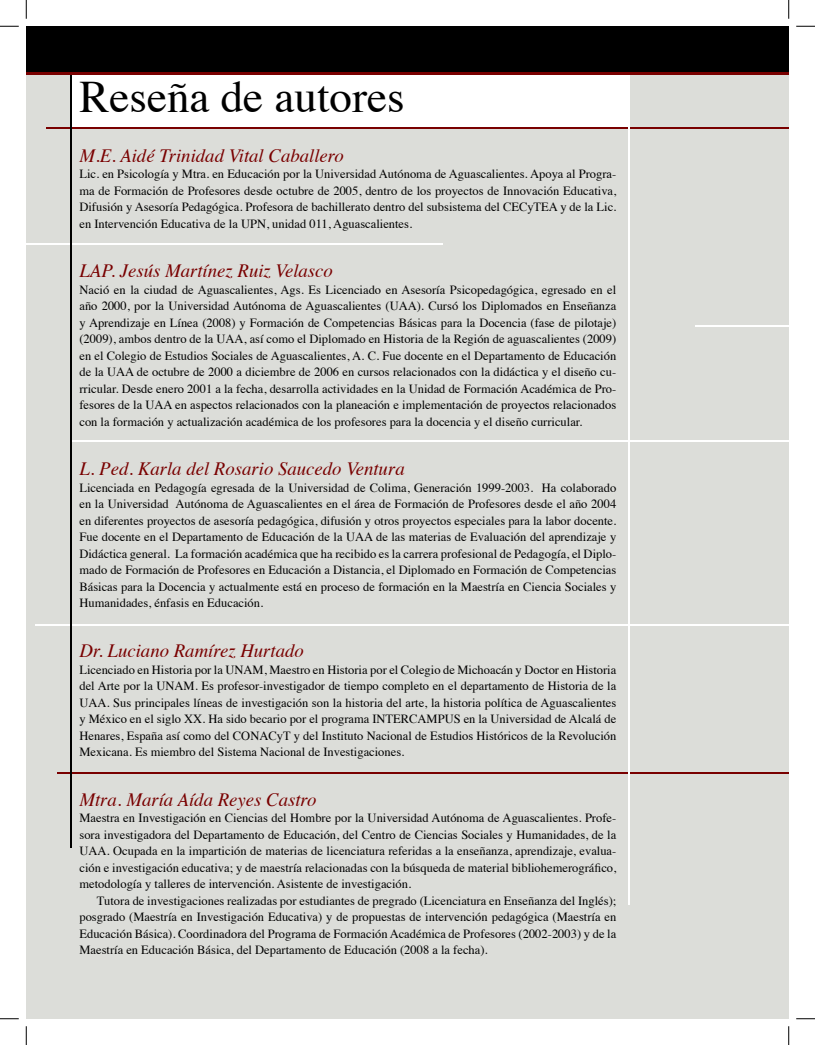
<style>
.page{position:relative;width:815px;height:1045px;background:#fff}
.page>*{position:absolute;margin:0;border:0;box-sizing:border-box;transform-origin:0 0}
.t1{font:45px "Times";color:#000}
.t2{font:italic 18.75px "Times";color:#790000}
.t3{font:12.5px/16.5px "Times";color:#000;text-align:justify}
</style>
<div class="page">
<div style="left:26px;top:26px;width:762px;height:47px;background:#000"></div>
<div style="left:26px;top:73px;width:762px;height:945px;background:#dcddd9"></div>
<div style="left:71px;top:72px;width:558px;height:57px;background:#fff"></div>
<hr style="left:46px;top:128px;width:742px;height:1px;background:#790000">
<hr style="left:694px;top:326px;width:94px;height:1px;background:#fff">
<hr style="left:26px;top:243px;width:416px;height:1px;background:#fff">
<hr style="left:71px;top:440px;width:717px;height:2px;background:#fff">
<hr style="left:35px;top:624px;width:753px;height:1px;background:#fff">
<hr style="left:57px;top:772px;width:731px;height:2px;background:#790000">
<hr style="left:628px;top:73px;width:1px;height:831px;background:#fff">
<hr style="left:70px;top:26px;width:1px;height:821px;background:#000">
<hr style="left:26px;top:72px;width:762px;height:2px;background:#790000">
<svg style="left:0;top:25px;width:19px;height:2px"></svg>
<svg style="left:796px;top:25px;width:18px;height:2px"></svg>
<svg style="left:0;top:1018px;width:19px;height:1px"></svg>
<svg style="left:796px;top:1018px;width:18px;height:1px"></svg>
<svg style="left:25px;top:0;width:2px;height:19px"></svg>
<svg style="left:25px;top:1026px;width:2px;height:19px"></svg>
<svg style="left:788px;top:0;width:1px;height:19px"></svg>
<svg style="left:788px;top:1026px;width:1px;height:19px"></svg>
<h1 class="t1" style="left:79px;top:55px;width:326px">Reseña de autores</h1>
<h2 class="t2" style="left:79px;top:139px;width:266px">M.E. Aidé Trinidad Vital Caballero</h2>
<p class="t3" style="left:79px;top:165px;width:538px">Lic. en Psicología y Mtra. en Educación por la Universidad Autónoma de Aguascalientes. Apoya al Progra&shy;ma de Formación de Profesores desde octubre de 2005, dentro de los proyectos de Innovación Educativa, Difusión y Asesoría Pedagógica. Profesora de bachillerato dentro del subsistema del CECyTEA y de la Lic. en Intervención Educativa de la UPN, unidad 011, Aguascalientes.</p>
<h2 class="t2" style="left:79px;top:255px;width:255px">LAP. Jesús Martínez Ruiz Velasco</h2>
<p class="t3" style="left:79px;top:280px;width:538px">Nació en la ciudad de Aguascalientes, Ags. Es Licenciado en Asesoría Psicopedagógica, egresado en el año 2000, por la Universidad Autónoma de Aguascalientes (UAA). Cursó los Diplomados en Enseñanza y Aprendizaje en Línea (2008) y Formación de Competencias Básicas para la Docencia (fase de pilotaje) (2009), ambos dentro de la UAA, así como el Diplomado en Historia de la Región de aguascalientes (2009) en el Colegio de Estudios Sociales de Aguascalientes, A. C. Fue docente en el Departamento de Educación de la UAA de octubre de 2000 a diciembre de 2006 en cursos relacionados con la didáctica y el diseño cu&shy;rricular. Desde enero 2001 a la fecha, desarrolla actividades en la Unidad de Formación Académica de Pro&shy;fesores de la UAA en aspectos relacionados con la planeación e implementación de proyectos relacionados con la formación y actualización académica de los profesores para la docencia y el diseño curricular.</p>
<h2 class="t2" style="left:79px;top:453px;width:326px">L. Ped. Karla del Rosario Saucedo Ventura</h2>
<p class="t3" style="left:79px;top:478px;width:538px">Licenciada en Pedagogía egresada de la Universidad de Colima, Generación 1999-2003. Ha colaborado en la Universidad Autónoma de Aguascalientes en el área de Formación de Profesores desde el año 2004 en diferentes proyectos de asesoría pedagógica, difusión y otros proyectos especiales para la labor docente.<br>Fue docente en el Departamento de Educación de la UAA de las materias de Evaluación del aprendizaje y Didáctica general. La formación académica que ha recibido es la carrera profesional de Pedagogía, el Diplo&shy;mado de Formación de Profesores en Educación a Distancia, el Diplomado en Formación de Competencias Básicas para la Docencia y actualmente está en proceso de formación en la Maestría en Ciencia Sociales y Humanidades, énfasis en Educación.</p>
<h2 class="t2" style="left:79px;top:634px;width:226px">Dr. Luciano Ramírez Hurtado</h2>
<p class="t3" style="left:79px;top:660px;width:538px">Licenciado en Historia por la UNAM, Maestro en Historia por el Colegio de Michoacán y Doctor en Historia del Arte por la UNAM. Es profesor-investigador de tiempo completo en el departamento de Historia de la UAA. Sus principales líneas de investigación son la historia del arte, la historia política de Aguascalientes y México en el siglo XX. Ha sido becario por el programa INTERCAMPUS en la Universidad de Alcalá de Henares, España así como del CONACyT y del Instituto Nacional de Estudios Históricos de la Revolución Mexicana. Es miembro del Sistema Nacional de Investigaciones.</p>
<h2 class="t2" style="left:79px;top:783px;width:238px">Mtra. María Aída Reyes Castro</h2>
<p class="t3" style="left:79px;top:808px;width:538px">Maestra en Investigación en Ciencias del Hombre por la Universidad Autónoma de Aguascalientes. Profe&shy;sora investigadora del Departamento de Educación, del Centro de Ciencias Sociales y Humanidades, de la UAA. Ocupada en la impartición de materias de licenciatura referidas a la enseñanza, aprendizaje, evalua&shy;ción e investigación educativa; y de maestría relacionadas con la búsqueda de material bibliohemerográfico, metodología y talleres de intervención. Asistente de investigación.</p>
<p class="t3" style="left:79px;top:891px;width:538px;text-indent:18px">Tutora de investigaciones realizadas por estudiantes de pregrado (Licenciatura en Enseñanza del Inglés); posgrado (Maestría en Investigación Educativa) y de propuestas de intervención pedagógica (Maestría en Educación Básica). Coordinadora del Programa de Formación Académica de Profesores (2002-2003) y de la Maestría en Educación Básica, del Departamento de Educación (2008 a la fecha).</p>
</div>
